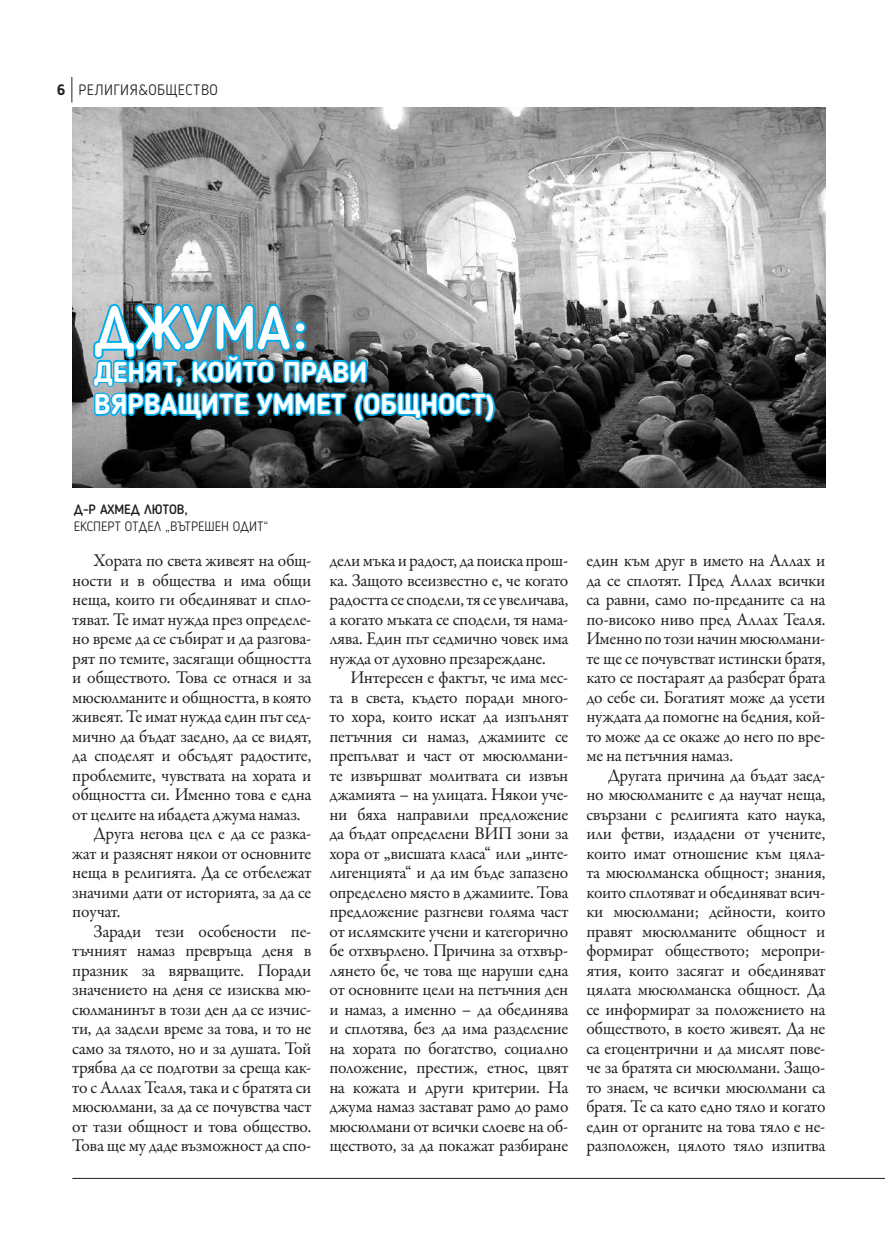
<style>
.page{position:relative;width:885px;height:1242px;background:#fff}
.page>*{position:absolute;margin:0;border:0;box-sizing:border-box;transform-origin:0 0}
.t1{font:500 60px "Blogger Sans";color:#fff}
.t2{font:700 28.5px/32.8px "Blogger Sans";color:#fff}
.t3{font:18px/19.5px "Garamond Premr Pro";letter-spacing:-.015em;color:#231f20;text-align:justify}
.t4{font:300 15px "Blogger Sans";letter-spacing:.03em;color:#231f20}
.t5{font:300 13.5px "Blogger Sans";letter-spacing:-.005em;color:#231f20}
.t6{font:500 13.5px "Blogger Sans";letter-spacing:-.005em;color:#231f20}
.s1{font-weight:700}
</style>
<div class="page">
<img style="left:72px;top:107px;width:753px;height:380px">
<hr style="left:72px;top:1178px;width:812px;height:1px;background:#231f20">
<svg style="left:72px;top:77px;width:1px;height:25px"></svg>
<svg style="left:91px;top:302px;width:405px;height:128px;background:#427588"></svg>
<p class="t4" style="left:57px;top:81px;width:162px"><span class="s1">6</span> РЕЛИГИЯ&amp;ОБЩЕСТВО</p>
<h1 class="t1" style="left:94px;top:292px;width:215px">ДЖУМА:</h1>
<h2 class="t2" style="left:94px;top:355px;width:402px">ДЕНЯТ, КОЙТО ПРАВИ<br>ВЯРВАЩИТЕ УММЕТ (ОБЩНОСТ)</h2>
<p class="t6" style="left:74px;top:501px;width:115px">Д-Р АХМЕД ЛЮТОВ,</p>
<p class="t5" style="left:74px;top:518px;width:196px">ЕКСПЕРТ ОТДЕЛ „ВЪТРЕШЕН ОДИТ“</p>
<p class="t3" style="left:94px;top:551px;width:219px">Хората по света живеят на общ-</p>
<p class="t3" style="left:72px;top:570px;width:240px">ности и в общества и има общи</p>
<p class="t3" style="left:72px;top:590px;width:240px">неща, които ги обединяват и спло-</p>
<p class="t3" style="left:72px;top:609px;width:240px">тяват. Те имат нужда през определе-</p>
<p class="t3" style="left:72px;top:629px;width:240px">но време да се събират и да разгова-</p>
<p class="t3" style="left:72px;top:648px;width:240px">рят по темите, засягащи общността</p>
<p class="t3" style="left:72px;top:668px;width:240px">и обществото. Това се отнася и за</p>
<p class="t3" style="left:72px;top:687px;width:240px">мюсюлманите и общността, в която</p>
<p class="t3" style="left:72px;top:707px;width:240px">живеят. Те имат нужда един път сед-</p>
<p class="t3" style="left:72px;top:726px;width:240px">мично да бъдат заедно, да се видят,</p>
<p class="t3" style="left:72px;top:746px;width:240px">да споделят и обсъдят радостите,</p>
<p class="t3" style="left:72px;top:765px;width:240px">проблемите, чувствата на хората и</p>
<p class="t3" style="left:72px;top:785px;width:240px">общността си. Именно това е една</p>
<p class="t3" style="left:72px;top:804px;width:230px">от целите на ибадета джума намаз.</p>
<p class="t3" style="left:94px;top:824px;width:219px">Друга негова цел е да се разка-</p>
<p class="t3" style="left:72px;top:843px;width:240px">жат и разяснят някои от основните</p>
<p class="t3" style="left:72px;top:863px;width:240px">неща в религията. Да се отбележат</p>
<p class="t3" style="left:72px;top:882px;width:240px">значими дати от историята, за да се</p>
<p class="t3" style="left:72px;top:902px;width:50px">поучат.</p>
<p class="t3" style="left:94px;top:921px;width:219px">Заради тези особености пе-</p>
<p class="t3" style="left:72px;top:941px;width:240px">тъчният намаз превръща деня в</p>
<p class="t3" style="left:72px;top:960px;width:240px">празник за вярващите. Поради</p>
<p class="t3" style="left:72px;top:980px;width:240px">значението на деня се изисква мю-</p>
<p class="t3" style="left:72px;top:999px;width:240px">сюлманинът в този ден да се изчис-</p>
<p class="t3" style="left:72px;top:1019px;width:240px">ти, да задели време за това, и то не</p>
<p class="t3" style="left:72px;top:1038px;width:240px">само за тялото, но и за душата. Той</p>
<p class="t3" style="left:72px;top:1058px;width:240px">трябва да се подготви за среща как-</p>
<p class="t3" style="left:72px;top:1077px;width:240px">то с Аллах Теаля, така и с братята си</p>
<p class="t3" style="left:72px;top:1097px;width:240px">мюсюлмани, за да се почувства част</p>
<p class="t3" style="left:72px;top:1116px;width:240px">от тази общност и това общество.</p>
<p class="t3" style="left:72px;top:1136px;width:240px">Това ще му даде възможност да спо-</p>
<p class="t3" style="left:329px;top:551px;width:240px">дели мъка и радост, да поиска прош&shy;ка. Защото всеизвестно е, че когато радостта се сподели, тя се увеличава, а когато мъката се сподели, тя нама&shy;лява. Един път седмично човек има нужда от духовно презареждане.</p>
<p class="t3" style="left:329px;top:668px;width:240px;text-indent:21px">Интересен е фактът, че има мес&shy;та в света, където поради много&shy;то хора, които искат да изпълнят петъчния си намаз, джамиите се препълват и част от мюсюлмани&shy;те извършват молитвата си извън джамията – на улицата. Някои уче&shy;ни бяха направили предложение да бъдат определени ВИП зони за хора от „висшата класа“ или „инте&shy;лигенцията“ и да им бъде запазено определено място в джамиите. Това предложение разгневи голяма част от ислямските учени и категорично бе отхвърлено. Причина за отхвър&shy;лянето бе, че това ще наруши една от основните цели на петъчния ден и намаз, а именно – да обединява и сплотява, без да има разделение на хората по богатство, социално положение, престиж, етнос, цвят на кожата и други критерии. На джума намаз застават рамо до рамо мюсюлмани от всички слоеве на об&shy;ществото, за да покажат разбиране</p>
<p class="t3" style="left:586px;top:551px;width:240px">един към друг в името на Аллах и да се сплотят. Пред Аллах всички са равни, само по-преданите са на по-високо ниво пред Аллах Теаля.<br>Именно по този начин мюсюлмани&shy;те ще се почувстват истински братя, като се постараят да разберат брата до себе си. Богатият може да усети нуждата да помогне на бедния, кой&shy;то може да се окаже до него по вре&shy;ме на петъчния намаз.</p>
<p class="t3" style="left:586px;top:765px;width:240px;text-indent:21px">Другата причина да бъдат заед&shy;но мюсюлманите е да научат неща, свързани с религията като наука, или фетви, издадени от учените, които имат отношение към цяла&shy;та мюсюлманска общност; знания, които сплотяват и обединяват всич&shy;ки мюсюлмани; дейности, които правят мюсюлманите общност и формират обществото; меропри&shy;ятия, които засягат и обединяват цялата мюсюлманска общност. Да се информират за положението на обществото, в което живеят. Да не са егоцентрични и да мислят пове&shy;че за братята си мюсюлмани. Защо&shy;то знаем, че всички мюсюлмани са братя. Те са като едно тяло и когато един от органите на това тяло е не&shy;разположен, цялото тяло изпитва</p>
</div>
